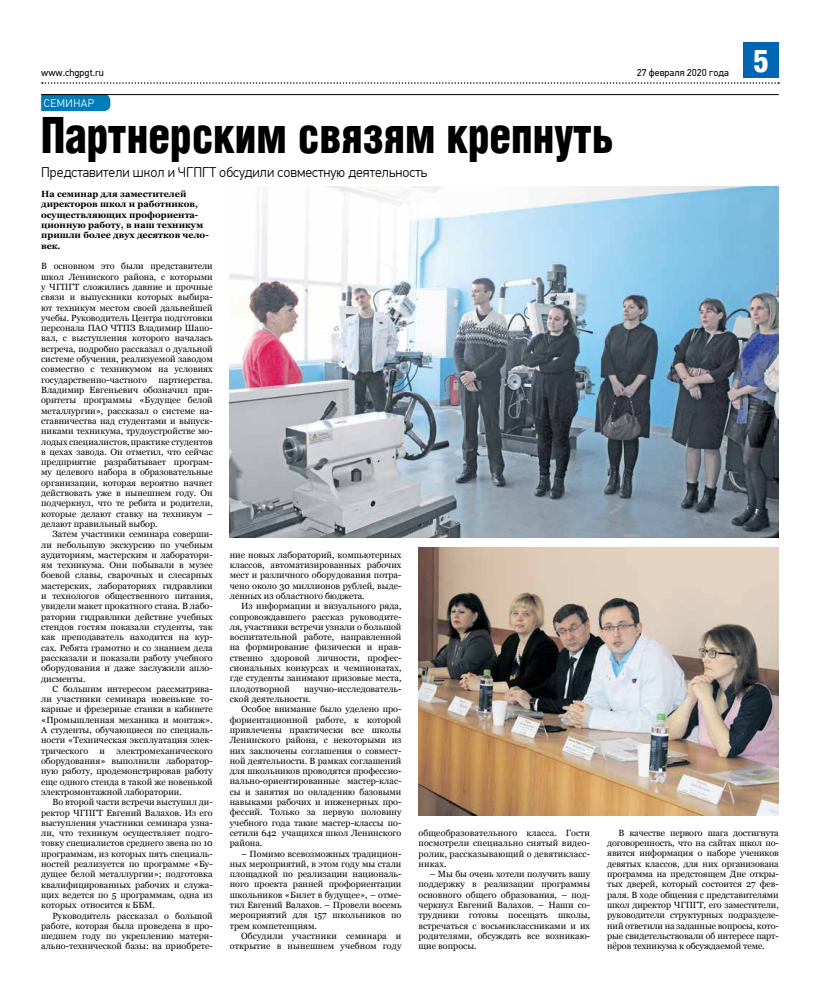
<style>
.page{position:relative;width:820px;height:993px;background:#fff}
.page>*{position:absolute;margin:0;border:0;box-sizing:border-box;transform-origin:0 0}
.t1{font:300 condensed 48px "AG Letterica";color:#000;scale:.9 1}
.t2{font:700 30px "AG Letterica Cond L";color:#fff}
.t3{font:300 14px "PF Din Text Pro";color:#000}
.t4{font:300 11px "PF Din Text Pro";letter-spacing:.05em;color:#fff}
.t5{font:10px "PF Din Text Pro";color:#000}
.t6{font:9px/10.3px "Georgia";color:#000;text-align:justify}
.t7{font:700 9px/10.3px "Georgia";color:#000}
</style>
<div class="page">
<div style="left:742px;top:43px;width:36px;height:35px;background:#0066b3"></div>
<svg style="left:42px;top:82px;width:736px;height:2px"></svg>
<svg style="left:41px;top:95px;width:69px;height:16px"></svg>
<hr style="left:41px;top:94px;width:737px;height:1px;background:#000">
<img style="left:230px;top:187px;width:548px;height:350px">
<img style="left:418px;top:547px;width:360px;height:268px">
<p class="t5" style="left:41px;top:67px;width:64px">www.chgpgt.ru</p>
<p class="t5" style="left:636px;top:67px;width:94px">27 февраля 2020 года</p>
<p class="t4" style="left:44px;top:97px;width:52px">СЕМИНАР</p>
<h1 class="t1" style="left:41px;top:106px;width:636px">Партнерским связям крепнуть</h1>
<h3 class="t3" style="left:41px;top:164px;width:387px">Представители школ и ЧГПГТ обсудили совместную деятельность</h3>
<h2 class="t2" style="left:753px;top:43px;width:16px">5</h2>
<p class="t7" style="left:41px;top:189px;width:169px">На семинар для заместителей директоров школ и работников, осуществляющих профориента&shy;ционную работу, в наш техникум пришли более двух десятков чело&shy;век.</p>
<p class="t6" style="left:41px;top:261px;width:173px">В основном это были представители школ Ленинского района, с которыми у ЧГПГТ сложились давние и прочные связи и выпускники которых выбира&shy;ют техникум местом своей дальнейшей учебы. Руководитель Центра подготовки персонала ПАО ЧТПЗ Владимир Шапо&shy;вал, с выступления которого началась встреча, подробно рассказал о дуальной системе обучения, реализуемой заводом совместно с техникумом на условиях государственно-частного</p>
<p class="t6" style="left:41px;top:374px;width:173px;text-indent:117px">партнерства.<br>Владимир Евгеньевич обозначил при&shy;оритеты программы «Будущее белой металлургии», рассказал о системе на&shy;ставничества над студентами и выпуск&shy;никами техникума, трудоустройстве мо&shy;лодых специалистов, практике студентов в цехах завода. Он отметил, что сейчас предприятие разрабатывает програм&shy;му целевого набора в образовательные организации, которая вероятно начнет действовать уже в нынешнем году. Он подчеркнул, что те ребята и родители, которые делают ставку на техникум – делают правильный выбор.</p>
<p class="t6" style="left:41px;top:529px;width:173px;text-indent:11px">Затем участники семинара соверши&shy;ли небольшую экскурсию по учебным аудиториям, мастерским и лаборатори&shy;ям техникума. Они побывали в музее боевой славы, сварочных и слесарных мастерских, лабораториях гидравлики и технологов общественного питания, увидели макет прокатного стана. В лабо&shy;ратории гидравлики действие учебных стендов гостям показали студенты, так как преподаватель находится на кур&shy;сах. Ребята грамотно и со знанием дела рассказали и показали работу учебного оборудования и даже заслужили апло&shy;дисменты.</p>
<p class="t6" style="left:41px;top:683px;width:173px;text-indent:11px">С большим интересом рассматрива&shy;ли участники семинара новенькие то&shy;карные и фрезерные станки в кабинете «Промышленная механика и монтаж».<br>А студенты, обучающиеся по специаль&shy;ности «Техническая эксплуатация элек&shy;трического</p>
<p class="t6" style="left:41px;top:745px;width:173px;text-indent:75px">электромеханического оборудования» выполнили лаборатор&shy;ную работу, продемонстрировав работу еще одного стенда в такой же новенькой электромонтажной лаборатории.</p>
<p class="t6" style="left:41px;top:796px;width:173px;text-indent:11px">Во второй части встречи выступил ди&shy;ректор ЧГПГТ Евгений Валахов. Из его выступления участники семинара узна&shy;ли, что техникум осуществляет подго&shy;товку специалистов среднего звена по 10 программам, из которых пять специаль&shy;ностей реализуется по программе «Бу&shy;дущее белой металлургии»; подготовка квалифицированных рабочих и служа&shy;щих ведется по 5 программам, одна из которых относится к ББМ.</p>
<p class="t6" style="left:41px;top:910px;width:173px;text-indent:11px">Руководитель рассказал о большой работе, которая была проведена в про&shy;шедшем году по укреплению матери&shy;ально-технической базы: на приобрете-</p>
<p class="t6" style="left:100px;top:745px;width:7px">и</p>
<p class="t6" style="left:230px;top:549px;width:173px">ние новых лабораторий, компьютерных классов, автоматизированных рабочих мест и различного оборудования потра&shy;чено около 30 миллионов рублей, выде&shy;ленных из областного бюджета.</p>
<p class="t6" style="left:230px;top:601px;width:173px;text-indent:11px">Из информации и визуального ряда, сопровождавшего рассказ руководите&shy;ля, участники встречи узнали о большой воспитательной работе, направленной на формирование физически и нрав&shy;ственно здоровой личности, профес&shy;сиональных конкурсах и чемпионатах, где студенты занимают призовые места, плодотворной</p>
<p class="t6" style="left:230px;top:683px;width:173px;text-indent:74px">научно-исследователь&shy;ской деятельности.</p>
<p class="t6" style="left:230px;top:704px;width:173px;text-indent:11px">Особое внимание было уделено про&shy;фориентационной работе, к которой привлечены практически все школы Ленинского района, с некоторыми из них заключены соглашения о совмест&shy;ной деятельности. В рамках соглашений для школьников проводятся профессио&shy;нально-ориентированные мастер-клас&shy;сы и занятия по овладению базовыми навыками рабочих и инженерных про&shy;фессий. Только за первую половину учебного года такие мастер-классы по&shy;сетили 642 учащихся школ Ленинского района.</p>
<p class="t6" style="left:230px;top:848px;width:173px;text-indent:11px">– Помимо всевозможных традицион&shy;ных мероприятий, в этом году мы стали площадкой по реализации националь&shy;ного проекта ранней профориентации школьников «Билет в будущее», – отме&shy;тил Евгений Валахов. – Провели восемь мероприятий для 157 школьников по трем компетенциям.</p>
<p class="t6" style="left:230px;top:930px;width:173px;text-align:right">Обсудили участники семинара и открытие в нынешнем учебном году</p>
<p class="t6" style="left:418px;top:827px;width:173px">общеобразовательного класса. Гости посмотрели специально снятый видео&shy;ролик, рассказывающий о девятикласс&shy;никах.</p>
<p class="t6" style="left:418px;top:868px;width:173px;text-indent:11px">– Мы бы очень хотели получить вашу поддержку в реализации программы основного общего образования, – под&shy;черкнул Евгений Валахов. – Наши со&shy;трудники готовы посещать школы, встречаться с восьмиклассниками и их родителями, обсуждать все возникаю&shy;щие вопросы.</p>
<p class="t6" style="left:607px;top:827px;width:173px;text-indent:11px">В качестве первого шага достигнута договоренность, что на сайтах школ по&shy;явится информация о наборе учеников девятых классов, для них организована программа на предстоящем Дне откры&shy;тых дверей, который состоится 27 фев&shy;раля. В ходе общения с представителями школ директор ЧГПГТ, его заместители, руководители структурных подразделе&shy;ний ответили на заданные вопросы, кото&shy;рые свидетельствовали об интересе парт&shy;нёров техникума к обсуждаемой теме.</p>
</div>
